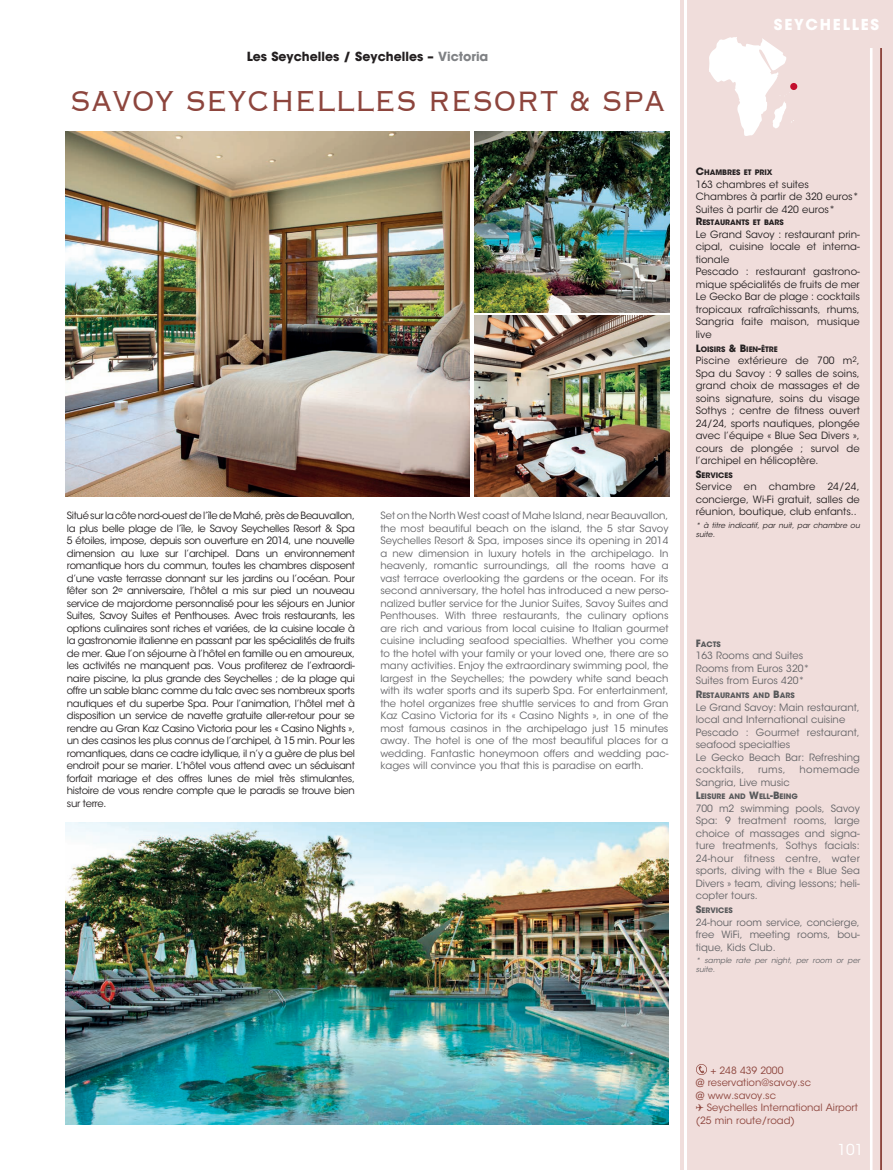
<style>
.page{position:relative;width:893px;height:1170px;background:#fff}
.page>*{position:absolute;margin:0;border:0;box-sizing:border-box;transform-origin:0 0}
.t1{font:300 37.5px "Copperplate";color:#8d453d;scale:.85 1}
.t2{font:700 15px "ITC Avant Garde Std";letter-spacing:.12em;color:#fff}
.t3{font:15px "ITC Avant Garde Std";color:#fff}
.t4{font:700 12.5px "ITC Avant Garde Std";color:#231f20}
.t5{font:10px/12.5px "ITC Avant Garde Std";color:#231f20;text-align:justify}
.t6{font:10px/12.5px "ITC Avant Garde Std";color:#636366;text-align:justify}
.t7{font:10px/12.5px "ITC Avant Garde Std";color:#8d453d}
.t8{font:10px "ITC Avant Garde Std";letter-spacing:.03em;color:#636366}
.t9{font:700 7.5px "ITC Avant Garde Std";color:#231f20}
.t10{font:700 7.5px "ITC Avant Garde Std";color:#57585a}
.t11{font:italic 7.5px/8.8px "ITC Avant Garde Std";color:#231f20}
.t12{font:italic 7.5px/8.8px "ITC Avant Garde Std";color:#636366}
.s1{color:#808285}
.s2{font-size:10px}
.s3{font-weight:500;font-size:11.25px}
</style>
<div class="page">
<div style="left:687px;top:0;width:206px;height:1169px;background:#f0dddb"></div>
<hr style="left:680px;top:0;width:4px;height:1169px;background:#f0dddb">
<hr style="left:880px;top:48px;width:2px;height:1121px;background:#8d453d">
<hr style="left:870px;top:48px;width:2px;height:1121px;background:#fff">
<img style="left:66px;top:822px;width:602px;height:302px">
<img style="left:475px;top:315px;width:195px;height:181px">
<img style="left:475px;top:131px;width:195px;height:181px">
<img style="left:66px;top:131px;width:403px;height:365px">
<svg style="left:696px;top:1064px;width:10px;height:10px"></svg>
<svg style="left:709px;top:37px;width:85px;height:99px"></svg>
<div style="left:790px;top:83px;width:7px;height:7px;background:#c3102e;border-radius:50%"></div>
<p class="t4" style="left:247px;top:48px;width:243px">Les Seychelles / Seychelles – <span class="s1">Victoria</span></p>
<h1 class="t1" style="left:70px;top:82px;width:702px">SAVOY SEYCHELLLES RESORT &amp; SPA</h1>
<p class="t5" style="left:67px;top:509px;width:290px">Situé sur la côte nord-ouest de l’île de Mahé, près de Beauvallon, la plus belle plage de l’île, le Savoy Seychelles Resort &amp; Spa 5 étoiles, impose, depuis son ouverture en 2014, une nouvelle dimension au luxe sur l’archipel. Dans un environnement romantique hors du commun, toutes les chambres disposent d’une vaste terrasse donnant sur les jardins ou l’océan. Pour fêter son 2<sup>e</sup> anniversaire, l’hôtel a mis sur pied un nouveau service de majordome personnalisé pour les séjours en Junior Suites, Savoy Suites et Penthouses. Avec trois restaurants, les options culinaires sont riches et variées, de la cuisine locale à la gastronomie italienne en passant par les spécialités de fruits de mer. Que l’on séjourne à l’hôtel en famille ou en amoureux, les activités ne manquent pas. Vous profiterez de l’extraordi&shy;naire piscine, la plus grande des Seychelles ; de la plage qui offre un sable blanc comme du talc avec ses nombreux sports nautiques et du superbe Spa. Pour l’animation, l’hôtel met à disposition un service de navette gratuite aller-retour pour se rendre au Gran Kaz Casino Victoria pour les « Casino Nights », un des casinos les plus connus de l’archipel, à 15 min. Pour les romantiques, dans ce cadre idyllique, il n’y a guère de plus bel endroit pour se marier. L’hôtel vous attend avec un séduisant forfait mariage et des offres lunes de miel très stimulantes, histoire de vous rendre compte que le paradis se trouve bien sur terre.</p>
<p class="t6" style="left:380px;top:509px;width:290px">Set on the North West coast of Mahe Island, near Beauvallon, the most beautiful beach on the island, the 5 star Savoy Seychelles Resort &amp; Spa, imposes since its opening in 2014 a new dimension in luxury hotels in the archipelago. In heavenly, romantic surroundings, all the rooms have a vast terrace overlooking the gardens or the ocean. For its second anniversary, the hotel has introduced a new perso&shy;nalized butler service for the Junior Suites, Savoy Suites and Penthouses. With three restaurants, the culinary options are rich and various from local cuisine to Italian gourmet cuisine including seafood specialties. Whether you come to the hotel with your family or your loved one, there are so many activities. Enjoy the extraordinary swimming pool, the largest in the Seychelles; the powdery white sand beach with its water sports and its superb Spa. For entertainment, the hotel organizes free shuttle services to and from Gran Kaz Casino Victoria for its « Casino Nights », in one of the most famous casinos in the archipelago just 15 minutes away. The hotel is one of the most beautiful places for a wedding. Fantastic honeymoon offers and wedding pac&shy;kages will convince you that this is paradise on earth.</p>
<h2 class="t2" style="left:774px;top:15px;width:107px">SEYCHELLES</h2>
<p class="t9" style="left:696px;top:168px;width:78px"><span class="s2">C</span>HAMBRES ET PRIX</p>
<p class="t5" style="left:696px;top:178px;width:165px;text-align:left">163 chambres et suites<br>Chambres à partir de 320 euros*<br>Suites à partir de 420 euros*</p>
<p class="t9" style="left:696px;top:218px;width:89px"><span class="s2">R</span>ESTAURANTS ET BARS</p>
<p class="t5" style="left:696px;top:228px;width:166px;text-align:left">Le Grand Savoy : restaurant prin&shy;cipal, cuisine locale et interna&shy;tionale<br>Pescado : restaurant gastrono&shy;mique spécialités de fruits de mer<br>Le Gecko Bar de plage : cocktails tropicaux rafraîchissants, rhums,<br>Sangria faite maison, musique live</p>
<p class="t9" style="left:696px;top:344px;width:83px"><span class="s2">L</span>OISIRS <span class="s2">&amp; B</span>IEN<span class="s2">-</span>ÊTRE</p>
<p class="t5" style="left:696px;top:354px;width:166px">Piscine extérieure de 700 m<sup>2</sup>, Spa du Savoy : 9 salles de soins, grand choix de massages et de soins signature, soins du visage Sothys ; centre de fitness ouvert 24/24, sports nautiques, plongée avec l’équipe « Blue Sea Divers », cours de plongée ; survol de l’archipel en hélicoptère.</p>
<p class="t9" style="left:696px;top:470px;width:38px"><span class="s2">S</span>ERVICES</p>
<p class="t5" style="left:696px;top:480px;width:166px">Service en chambre 24/24, concierge, Wi-Fi gratuit, salles de réunion, boutique, club enfants..</p>
<p class="t11" style="left:696px;top:521px;width:166px">* à titre indicatif, par nuit, par chambre ou suite.</p>
<p class="t10" style="left:696px;top:639px;width:27px"><span class="s2">F</span>ACTS</p>
<p class="t6" style="left:696px;top:649px;width:115px;text-align:left">163 Rooms and Suites<br>Rooms from Euros 320*<br>Suites from Euros 420*</p>
<p class="t10" style="left:696px;top:690px;width:100px"><span class="s2">R</span>ESTAURANTS AND <span class="s2">B</span>ARS</p>
<p class="t6" style="left:696px;top:700px;width:166px;text-align:left">Le Grand Savoy: Main restaurant, local and International cuisine<br>Pescado : Gourmet restaurant, seafood specialties<br>Le Gecko Beach Bar: Refreshing cocktails,</p>
<p class="t6" style="left:758px;top:763px;width:29px">rums,</p>
<p class="t8" style="left:800px;top:763px;width:62px">homemade</p>
<p class="t6" style="left:696px;top:775px;width:95px">Sangria, Live music</p>
<p class="t10" style="left:696px;top:791px;width:104px"><span class="s2">L</span>EISURE AND <span class="s2">W</span>ELL<span class="s2">-B</span>EING</p>
<p class="t6" style="left:696px;top:802px;width:166px">700 m2 swimming pools, Savoy Spa: 9 treatment rooms, large choice of massages and signa&shy;ture treatments, Sothys facials:<br>24-hour fitness centre, water sports, diving with the « Blue Sea Divers » team, diving lessons; heli&shy;copter tours.</p>
<p class="t10" style="left:696px;top:905px;width:38px"><span class="s2">S</span>ERVICES</p>
<p class="t6" style="left:696px;top:915px;width:166px">24-hour room service, concierge, free WiFi, meeting rooms, bou&shy;tique, Kids Club.</p>
<p class="t12" style="left:696px;top:956px;width:166px">* sample rate per night, per room or per suite.</p>
<p class="t7" style="left:696px;top:1063px;width:164px;text-indent:15px">+ 248 439 2000<br><span class="s3">@</span> reservation@savoy.sc<br><span class="s3">@</span> www.savoy.sc<br>✈ Seychelles International Airport (25 min route/road)</p>
<h2 class="t3" style="left:838px;top:1140px;width:27px">101</h2>
</div>
